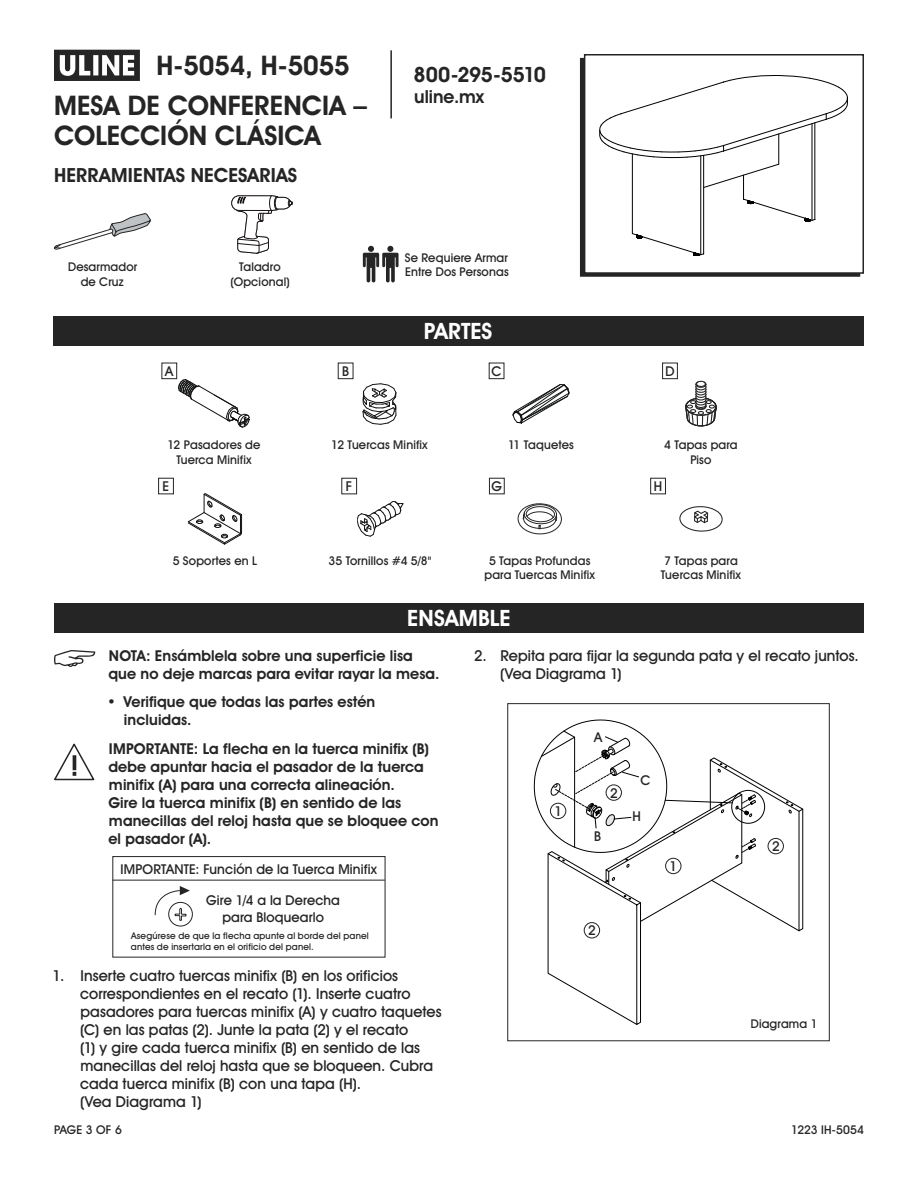
<style>
.page{position:relative;width:918px;height:1188px;background:#fff}
.page>*{position:absolute;margin:0;border:0;box-sizing:border-box;transform-origin:0 0}
.t1{font:700 27px/30px "Uline Two Knine";color:#252525}
.t2{font:700 22.5px "Uline Two Knine";letter-spacing:.005em;color:#fff}
.t3{font:700 21px "Uline Two Knine";letter-spacing:-.02em;color:#252525}
.t4{font:700 19.5px "Uline Two Knine";letter-spacing:.005em;color:#252525}
.t5{font:700 18px "Uline Two Knine";color:#252525}
.t6{font:15px/18px "Uline Two Knine";letter-spacing:.005em;color:#252525}
.t7{font:700 15px/18px "Uline Two Knine";letter-spacing:.005em;color:#252525}
.t8{font:13.5px/16.2px "Uline Two Knine";letter-spacing:.01em;color:#252525;text-align:center}
.t9{font:12px/14.4px "Uline Two Knine";letter-spacing:.015em;color:#252525;text-align:center}
.t10{font:9.15px/10.5px "Uline Two Knine";letter-spacing:.02em;color:#252525}
</style>
<div class="page">
<hr style="left:390px;top:50px;width:2px;height:68px;background:#252525">
<svg style="left:54px;top:50px;width:86px;height:31px"></svg>
<svg style="left:54px;top:650px;width:41px;height:17px"></svg>
<svg style="left:54px;top:744px;width:40px;height:36px"></svg>
<div style="left:580px;top:58px;width:280px;height:219px;border:2px solid #252525"></div>
<div style="left:585px;top:55px;width:278px;height:218px;background:#fff"></div>
<div style="left:584px;top:54px;width:280px;height:220px;border:2px solid #252525"></div>
<div style="left:53px;top:316px;width:810px;height:30px;background:#252525"></div>
<div style="left:54px;top:603px;width:810px;height:30px;background:#252525"></div>
<div style="left:162px;top:363px;width:15px;height:16px;border:1px solid #252525"></div>
<div style="left:341px;top:478px;width:16px;height:16px;border:1px solid #252525"></div>
<div style="left:489px;top:478px;width:16px;height:16px;border:1px solid #252525"></div>
<div style="left:650px;top:478px;width:16px;height:16px;border:1px solid #252525"></div>
<div style="left:338px;top:363px;width:15px;height:16px;border:1px solid #252525"></div>
<div style="left:489px;top:363px;width:15px;height:16px;border:1px solid #252525"></div>
<div style="left:662px;top:363px;width:16px;height:16px;border:1px solid #252525"></div>
<div style="left:158px;top:478px;width:16px;height:16px;border:1px solid #252525"></div>
<div style="left:112px;top:856px;width:273px;height:102px;border:1px solid #252525"></div>
<hr style="left:112px;top:880px;width:273px;height:1px;background:#252525">
<div style="left:168px;top:902px;width:25px;height:24px;border:1px solid #252525;border-radius:50%"></div>
<svg style="left:154px;top:886px;width:36px;height:35px"></svg>
<svg style="left:534px;top:719px;width:269px;height:306px"></svg>
<div style="left:584px;top:922px;width:16px;height:16px;border:1px solid #242426;border-radius:50%"></div>
<div style="left:550px;top:803px;width:16px;height:16px;border:1px solid #242426;border-radius:50%"></div>
<div style="left:665px;top:858px;width:16px;height:16px;border:1px solid #242426;border-radius:50%"></div>
<div style="left:606px;top:785px;width:16px;height:16px;border:1px solid #242426;border-radius:50%"></div>
<div style="left:768px;top:838px;width:16px;height:16px;border:1px solid #242426;border-radius:50%"></div>
<div style="left:507px;top:703px;width:323px;height:338px;border:1px solid #252525"></div>
<svg style="left:178px;top:379px;width:71px;height:49px"></svg>
<svg style="left:362px;top:383px;width:35px;height:42px"></svg>
<svg style="left:512px;top:384px;width:57px;height:40px"></svg>
<svg style="left:685px;top:381px;width:32px;height:46px"></svg>
<svg style="left:188px;top:493px;width:54px;height:51px"></svg>
<svg style="left:357px;top:501px;width:46px;height:36px"></svg>
<svg style="left:518px;top:503px;width:44px;height:31px"></svg>
<svg style="left:599px;top:75px;width:249px;height:181px"></svg>
<svg style="left:679px;top:506px;width:44px;height:26px"></svg>
<svg style="left:363px;top:246px;width:36px;height:36px"></svg>
<svg style="left:54px;top:213px;width:97px;height:37px"></svg>
<svg style="left:231px;top:195px;width:62px;height:59px"></svg>
<h1 class="t1" style="left:157px;top:50px;width:195px">H-5054, H-5055</h1>
<h1 class="t1" style="left:54px;top:90px;width:315px">MESA DE CONFERENCIA –<br>COLECCIÓN CLÁSICA</h1>
<h3 class="t4" style="left:54px;top:164px;width:245px">HERRAMIENTAS NECESARIAS</h3>
<p class="t9" style="left:68px;top:260px;width:71px">Desarmador de Cruz</p>
<p class="t9" style="left:230px;top:260px;width:61px">Taladro (Opcional)</p>
<h3 class="t3" style="left:414px;top:62px;width:134px">800-295-5510</h3>
<p class="t5" style="left:414px;top:86px;width:71px">uline.mx</p>
<p class="t9" style="left:405px;top:250px;width:105px;text-align:left">Se Requiere Armar<br>Entre Dos Personas</p>
<h2 class="t2" style="left:424px;top:318px;width:70px">PARTES</h2>
<p class="t8" style="left:165px;top:363px;width:10px">A</p>
<p class="t8" style="left:342px;top:363px;width:8px">B</p>
<p class="t8" style="left:492px;top:363px;width:12px">C</p>
<p class="t8" style="left:665px;top:363px;width:11px">D</p>
<p class="t9" style="left:168px;top:438px;width:94px">12 Pasadores de<br>Tuerca Minifix</p>
<p class="t9" style="left:331px;top:438px;width:98px">12 Tuercas Minifix</p>
<p class="t9" style="left:508px;top:438px;width:67px">11 Taquetes</p>
<p class="t9" style="left:664px;top:438px;width:75px">4 Tapas para<br>Piso</p>
<p class="t8" style="left:163px;top:478px;width:8px">E</p>
<p class="t8" style="left:346px;top:478px;width:8px">F</p>
<p class="t8" style="left:492px;top:478px;width:12px">G</p>
<p class="t8" style="left:654px;top:478px;width:10px">H</p>
<p class="t9" style="left:173px;top:553px;width:86px">5 Soportes en L</p>
<p class="t9" style="left:329px;top:553px;width:104px">35 Tornillos #4 5/8"</p>
<p class="t9" style="left:484px;top:553px;width:112px">5 Tapas Profundas para Tuercas Minifix</p>
<p class="t9" style="left:661px;top:553px;width:82px;text-align:left">7 Tapas para<br>Tuercas Minifix</p>
<h2 class="t2" style="left:407px;top:604px;width:105px">ENSAMBLE</h2>
<p class="t7" style="left:108px;top:646px;width:333px">NOTA: Ensámblela sobre una superficie lisa que no deje marcas para evitar rayar la mesa.</p>
<p class="t7" style="left:124px;top:693px;width:253px;text-indent:-17px">• Verifique que todas las partes estén incluidas.</p>
<p class="t7" style="left:108px;top:740px;width:332px">IMPORTANTE: La flecha en la tuerca minifix (B) debe apuntar hacia el pasador de la tuerca minifix (A) para una correcta alineación.<br>Gire la tuerca minifix (B) en sentido de las manecillas del reloj hasta que se bloquee con el pasador (A).</p>
<p class="t8" style="left:121px;top:861px;width:258px">IMPORTANTE: Función de la Tuerca Minifix</p>
<p class="t8" style="left:206px;top:892px;width:135px">Gire 1/4 a la Derecha para Bloquearlo</p>
<p class="t10" style="left:131px;top:931px;width:240px">Asegúrese de que la flecha apunte al borde del panel antes de insertarla en el orificio del panel.</p>
<p class="t6" style="left:80px;top:967px;width:363px;text-indent:-27px">1. Inserte cuatro tuercas minifix (B) en los orificios correspondientes en el recato (1). Inserte cuatro pasadores para tuercas minifix (A) y cuatro taquetes (C) en las patas (2). Junte la pata (2) y el recato<br>(1) y gire cada tuerca minifix (B) en sentido de las manecillas del reloj hasta que se bloqueen. Cubra cada tuerca minifix (B) con una tapa (H).<br>(Vea Diagrama 1)</p>
<p class="t6" style="left:500px;top:646px;width:360px;text-indent:-26px">2. Repita para fijar la segunda pata y el recato juntos. (Vea Diagrama 1)</p>
<p class="t8" style="left:555px;top:803px;width:9px">1</p>
<p class="t8" style="left:594px;top:729px;width:10px">A</p>
<p class="t8" style="left:610px;top:784px;width:9px">2</p>
<p class="t8" style="left:594px;top:828px;width:8px">B</p>
<p class="t8" style="left:640px;top:772px;width:12px">C</p>
<p class="t8" style="left:632px;top:808px;width:10px">H</p>
<p class="t8" style="left:670px;top:858px;width:9px">1</p>
<p class="t8" style="left:588px;top:922px;width:9px">2</p>
<p class="t8" style="left:772px;top:838px;width:9px">2</p>
<p class="t9" style="left:751px;top:1017px;width:68px">Diagrama 1</p>
<p class="t9" style="left:54px;top:1122px;width:69px">PAGE 3 OF 6</p>
<p class="t9" style="left:791px;top:1122px;width:74px">1223 IH-5054</p>
</div>
